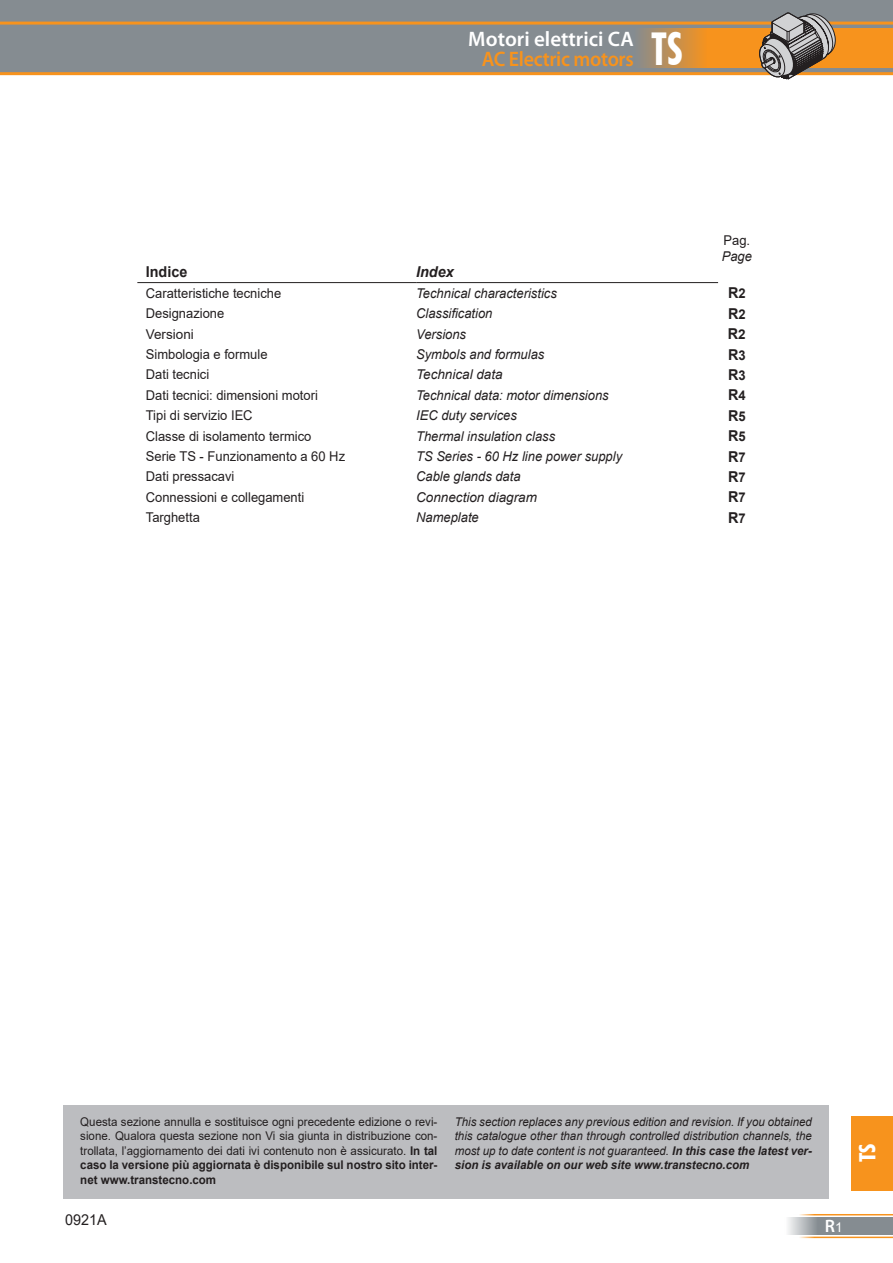
<style>
.page{position:relative;width:893px;height:1263px;background:#fff}
.page>*{position:absolute;margin:0;border:0;box-sizing:border-box;transform-origin:0 0}
.t1{font:700 condensed 22.5px "Futura BT";color:#fff;scale:1.08 1}
.t2{font:600 21px/19.5px "Myriad Pro";color:#fff}
.t3{font:600 18px "Myriad Pro";color:#fff}
.t4{font:700 15px "Arial";color:#231f20;scale:.96 1}
.t5{font:15px "Arial";color:#231f20;scale:.96 1}
.t6{font:italic 700 15px "Arial";color:#231f20;scale:.96 1}
.t7{font:13.5px "Arial";color:#231f20;scale:.96 1}
.t8{font:italic 13.5px "Arial";color:#231f20;scale:.96 1}
.t9{font:italic 13.5px "Arial";color:#231f20}
.t10{font:13.5px "Arial";color:#231f20}
.t11{font:12px/14.4px "Arial";color:#231f20;text-align:justify;scale:.96 1}
.t12{font:italic 12px/14.4px "Arial";color:#231f20;text-align:justify;scale:.96 1}
.s1{color:#f7931d}
.s2{font-family:"Futura BT";font-weight:700;font-stretch:condensed;font-size:45.3px}
.s3{font-size:13.5px}
.s4{font-weight:700}
.s5{font-family:"Arial";font-weight:400;font-size:13.5px}
</style>
<div class="page">
<div style="left:0;top:0;width:893px;height:74px;background:#858c91"></div>
<hr style="left:0;top:72px;width:893px;height:3px;background:#f7931d">
<hr style="left:0;top:22px;width:893px;height:3px;background:#f7931d">
<svg style="left:640px;top:28px;width:253px;height:40px;background:#e29131"></svg>
<svg style="left:788px;top:1217px;width:105px;height:18px;background:#949a9f"></svg>
<hr style="left:793px;top:1236px;width:100px;height:2px;background:#f7931d">
<hr style="left:793px;top:1214px;width:100px;height:1px;background:#f7931d">
<div style="left:851px;top:1116px;width:42px;height:74px;background:#f7931d"></div>
<svg style="left:758px;top:12px;width:78px;height:68px"></svg>
<hr style="left:137px;top:282px;width:279px;height:1px;background:#231f20">
<hr style="left:416px;top:282px;width:302px;height:1px;background:#231f20">
<div style="left:64px;top:1106px;width:765px;height:93px;background:#bcbdc0"></div>
<h2 class="t2" style="left:482px;top:29px;width:203px;text-indent:-13px">Motori elettrici CA<br><span class="s1">AC Electric motors</span> <span class="s2">TS</span></h2>
<p class="t7" style="left:723px;top:231px;width:29px">Pag.</p>
<p class="t8" style="left:722px;top:248px;width:33px">Page</p>
<p class="t4" style="left:146px;top:261px;width:45px">Indice</p>
<p class="t6" style="left:416px;top:262px;width:41px">Index</p>
<p class="t7" style="left:146px;top:284px;width:143px">Caratteristiche tecniche</p>
<p class="t8" style="left:416px;top:284px;width:148px">Technical characteristics</p>
<p class="t4" style="left:728px;top:282px;width:20px">R<span class="s3">2</span></p>
<p class="t7" style="left:146px;top:304px;width:83px">Designazione</p>
<p class="t8" style="left:416px;top:305px;width:81px">Classification</p>
<p class="t4" style="left:728px;top:303px;width:20px">R<span class="s3">2</span></p>
<p class="t10" style="left:146px;top:324px;width:50px">Versioni</p>
<p class="t8" style="left:416px;top:325px;width:54px">Versions</p>
<p class="t4" style="left:728px;top:323px;width:20px">R<span class="s3">2</span></p>
<p class="t7" style="left:146px;top:345px;width:128px">Simbologia e formule</p>
<p class="t8" style="left:416px;top:345px;width:135px">Symbols and formulas</p>
<p class="t4" style="left:728px;top:344px;width:20px">R<span class="s3">3</span></p>
<p class="t7" style="left:146px;top:365px;width:68px">Dati tecnici</p>
<p class="t9" style="left:416px;top:366px;width:88px">Technical data</p>
<p class="t4" style="left:728px;top:364px;width:20px">R<span class="s3">3</span></p>
<p class="t7" style="left:146px;top:386px;width:181px">Dati tecnici: dimensioni motori</p>
<p class="t8" style="left:416px;top:386px;width:202px">Technical data: motor dimensions</p>
<p class="t4" style="left:728px;top:384px;width:20px">R<span class="s3">4</span></p>
<p class="t7" style="left:146px;top:406px;width:113px">Tipi di servizio IEC</p>
<p class="t8" style="left:416px;top:407px;width:107px">IEC duty services</p>
<p class="t4" style="left:728px;top:405px;width:20px">R<span class="s3">5</span></p>
<p class="t7" style="left:146px;top:427px;width:174px">Classe di isolamento termico</p>
<p class="t8" style="left:416px;top:427px;width:146px">Thermal insulation class</p>
<p class="t4" style="left:728px;top:425px;width:20px">R<span class="s3">5</span></p>
<p class="t7" style="left:146px;top:447px;width:209px">Serie TS - Funzionamento a 60 Hz</p>
<p class="t8" style="left:416px;top:447px;width:216px">TS Series - 60 Hz line power supply</p>
<p class="t4" style="left:728px;top:446px;width:20px">R<span class="s3">7</span></p>
<p class="t7" style="left:146px;top:467px;width:94px">Dati pressacavi</p>
<p class="t8" style="left:416px;top:468px;width:110px">Cable glands data</p>
<p class="t4" style="left:728px;top:466px;width:20px">R<span class="s3">7</span></p>
<p class="t7" style="left:146px;top:488px;width:167px">Connessioni e collegamenti</p>
<p class="t9" style="left:416px;top:488px;width:122px">Connection diagram</p>
<p class="t4" style="left:728px;top:486px;width:20px">R<span class="s3">7</span></p>
<p class="t7" style="left:146px;top:508px;width:58px">Targhetta</p>
<p class="t8" style="left:416px;top:509px;width:67px">Nameplate</p>
<p class="t4" style="left:728px;top:507px;width:20px">R<span class="s3">7</span></p>
<p class="t11" style="left:80px;top:1114px;width:374px">Questa sezione annulla e sostituisce ogni precedente edizione o revi&shy;sione. Qualora questa sezione non Vi sia giunta in distribuzione con&shy;trollata, l’aggiornamento dei dati ivi contenuto non è assicurato. <span class="s4">In tal caso la versione più aggiornata è disponibile sul nostro sito inter&shy;net www.transtecno.com</span></p>
<p class="t12" style="left:455px;top:1115px;width:374px">This section replaces any previous edition and revision. If you obtained this catalogue other than through controlled distribution channels, the most up to date content is not guaranteed. <span class="s4">In this case the latest ver&shy;sion is available on our web site www.transtecno.com</span></p>
<p class="t5" style="left:65px;top:1209px;width:45px">0921A</p>
<h3 class="t3" style="left:825px;top:1214px;width:19px">R<span class="s5">1</span></h3>
<h1 class="t1" style="left:854px;top:1162px;width:19px;rotate:-90deg">TS</h1>
</div>
